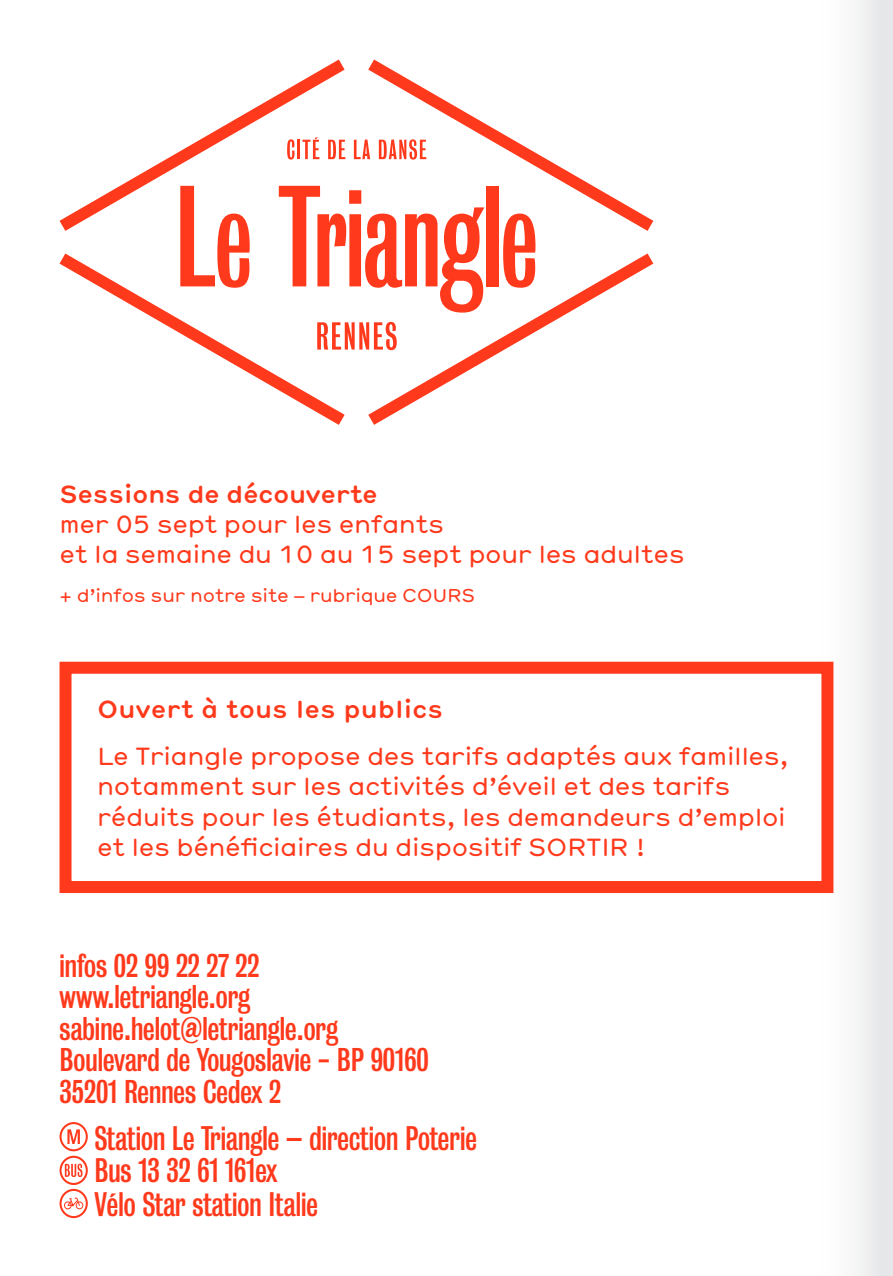
<style>
.page{position:relative;width:893px;height:1276px;background:#fff}
.page>*{position:absolute;margin:0;border:0;box-sizing:border-box;transform-origin:0 0}
.t1{font:31.2px/33.3px "Bureau Grot Cond";color:#ff3a1c}
.t2{font:30px/31.5px "Bureau Grot Cond";color:#ff3a1c}
.t3{font:24px/30px "Hermes";letter-spacing:-.02em;color:#ff3a1c}
.t4{font:700 24px "Hermes";color:#ff3a1c}
.t5{font:700 24px "Hermes";letter-spacing:-.02em;color:#ff3a1c}
.t6{font:18px "Hermes";letter-spacing:-.02em;color:#ff3a1c}
</style>
<div class="page">
<div style="left:725px;top:0;width:168px;height:1276px;background:linear-gradient(to right,#fff,#eeeff0)"></div>
<svg style="left:60px;top:1122px;width:28px;height:96px"></svg>
<div style="left:60px;top:662px;width:773px;height:231px;border:12px solid #ff3a1c"></div>
<svg style="left:60px;top:60px;width:285px;height:171px"></svg>
<svg style="left:368px;top:60px;width:285px;height:171px"></svg>
<svg style="left:60px;top:253px;width:285px;height:172px"></svg>
<svg style="left:368px;top:253px;width:285px;height:172px"></svg>
<svg style="left:180px;top:186px;width:70px;height:102px"></svg>
<svg style="left:279px;top:186px;width:205px;height:127px"></svg>
<div style="left:486px;top:186px;width:12px;height:100px;background:#ff3a1c"></div>
<svg style="left:503px;top:214px;width:32px;height:74px"></svg>
<svg style="left:287px;top:139px;width:8px;height:21px"></svg>
<hr style="left:297px;top:140px;width:3px;height:19px;background:#ff3a1c">
<svg style="left:302px;top:137px;width:17px;height:22px"></svg>
<svg style="left:328px;top:140px;width:17px;height:19px"></svg>
<svg style="left:354px;top:139px;width:16px;height:20px"></svg>
<svg style="left:379px;top:139px;width:47px;height:21px"></svg>
<svg style="left:317px;top:322px;width:80px;height:28px"></svg>
<p class="t5" style="left:60px;top:476px;width:320px">Sessions de découverte</p>
<p class="t3" style="left:60px;top:507px;width:627px">mer 05 sept pour les enfants<br>et la semaine du 10 au 15 sept pour les adultes</p>
<p class="t6" style="left:60px;top:582px;width:417px">+ d’infos sur notre site – rubrique COURS</p>
<p class="t4" style="left:97px;top:691px;width:348px">Ouvert à tous les publics</p>
<p class="t3" style="left:97px;top:740px;width:693px">Le Triangle propose des tarifs adaptés aux familles, notamment sur les activités d’éveil et des tarifs réduits pour les étudiants, les demandeurs d’emploi et les bénéficiaires du dispositif SORTIR !</p>
<p class="t2" style="left:60px;top:950px;width:371px">infos 02 99 22 27 22 www.letriangle.org sabine.helot@letriangle.org<br>Boulevard de Yougoslavie - BP 90160<br>35201 Rennes Cedex 2</p>
<h1 class="t1" style="left:94px;top:1121px;width:384px">Station Le Triangle – direction Poterie<br>Bus 13 32 61 161ex<br>Vélo Star station Italie</h1>
</div>
